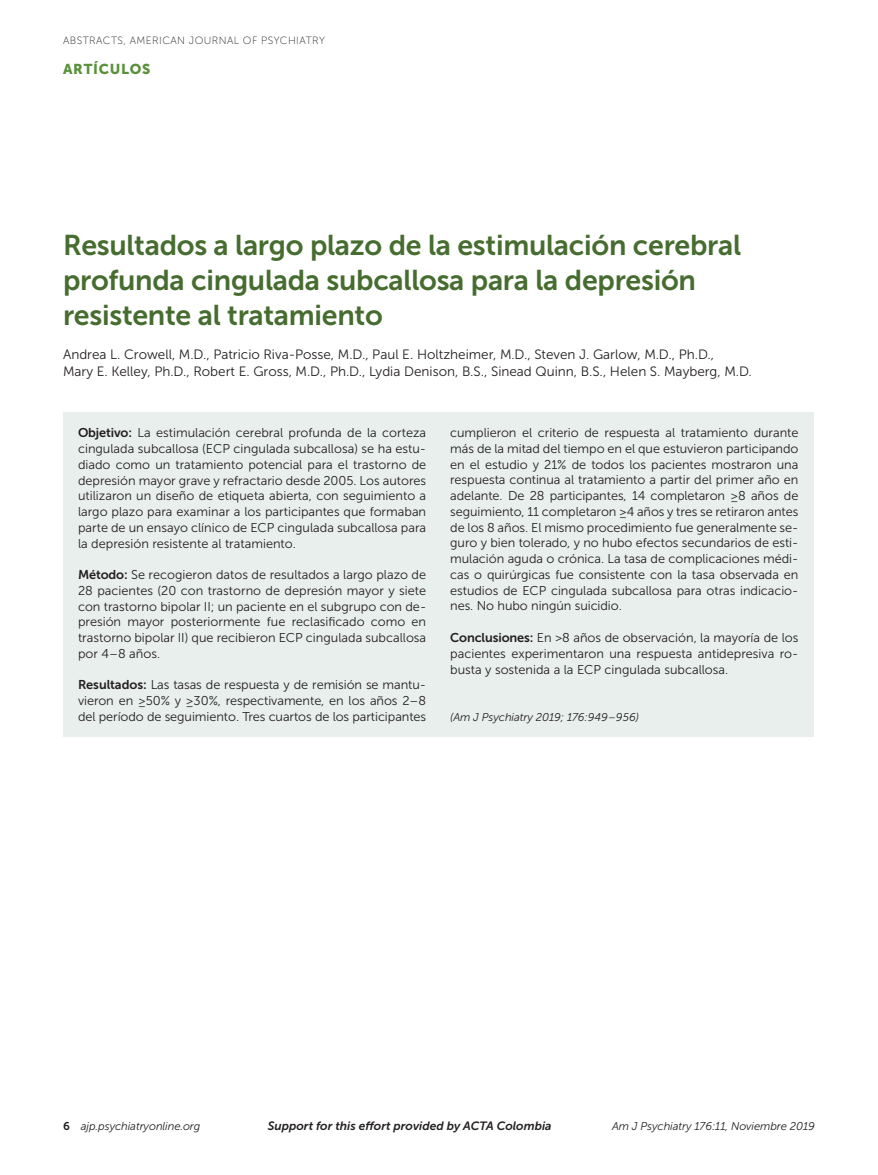
<style>
.page{position:relative;width:878px;height:1175px;background:#fff}
.page>*{position:absolute;margin:0;border:0;box-sizing:border-box;transform-origin:0 0}
.t1{font:28.5px/34.5px "Museo Sans 700";letter-spacing:-.01em;color:#466d2f}
.t2{font:14.25px "Museo Sans 900";letter-spacing:.05em;color:#59923a}
.t3{font:13.5px/16.5px "Museo Sans 300";color:#231f20}
.t4{font:12.75px/15.8px "Museo Sans 300";color:#231f20;text-align:justify}
.t5{font:italic 12px "Museo Sans 700";color:#231f20}
.t6{font:italic 11.25px "Museo Sans 300";letter-spacing:-.01em;color:#231f20}
.t7{font:10.5px "Museo Sans 100";letter-spacing:.04em;color:#231f20}
.s1{font-family:"Museo Sans 700"}
.s2{font-family:"Museo Sans 700";font-style:normal}
</style>
<div class="page">
<div style="left:63px;top:412px;width:750px;height:325px;background:#e9efec"></div>
<p class="t7" style="left:63px;top:35px;width:263px">ABSTRACTS, AMERICAN JOURNAL OF PSYCHIATRY</p>
<p class="t2" style="left:63px;top:61px;width:89px">ARTÍCULOS</p>
<h1 class="t1" style="left:63px;top:228px;width:679px">Resultados a largo plazo de la estimulación cerebral profunda cingulada subcallosa para la depresión resistente al tratamiento</h1>
<p class="t3" style="left:63px;top:346px;width:690px">Andrea L. Crowell, M.D., Patricio Riva-Posse, M.D., Paul E. Holtzheimer, M.D., Steven J. Garlow, M.D., Ph.D.,<br>Mary E. Kelley, Ph.D., Robert E. Gross, M.D., Ph.D., Lydia Denison, B.S., Sinead Quinn, B.S., Helen S. Mayberg, M.D.</p>
<p class="t4" style="left:78px;top:425px;width:350px"><span class="s1">Objetivo:</span> La estimulación cerebral profunda de la corteza cingulada subcallosa (ECP cingulada subcallosa) se ha estu&shy;diado como un tratamiento potencial para el trastorno de depresión mayor grave y refractario desde 2005. Los autores utilizaron un diseño de etiqueta abierta, con seguimiento a largo plazo para examinar a los participantes que formaban parte de un ensayo clínico de ECP cingulada subcallosa para la depresión resistente al tratamiento.</p>
<p class="t4" style="left:78px;top:567px;width:350px"><span class="s1">Método:</span> Se recogieron datos de resultados a largo plazo de 28 pacientes (20 con trastorno de depresión mayor y siete con trastorno bipolar II; un paciente en el subgrupo con de&shy;presión mayor posteriormente fue reclasificado como en trastorno bipolar II) que recibieron ECP cingulada subcallosa por 4–8 años.</p>
<p class="t4" style="left:78px;top:677px;width:350px"><span class="s1">Resultados:</span> Las tasas de respuesta y de remisión se mantu&shy;vieron en ≥50% y ≥30%, respectivamente, en los años 2–8 del período de seguimiento. Tres cuartos de los participantes</p>
<p class="t4" style="left:450px;top:425px;width:350px">cumplieron el criterio de respuesta al tratamiento durante más de la mitad del tiempo en el que estuvieron participando en el estudio y 21% de todos los pacientes mostraron una respuesta continua al tratamiento a partir del primer año en adelante. De 28 participantes, 14 completaron ≥8 años de seguimiento, 11 completaron ≥4 años y tres se retiraron antes de los 8 años. El mismo procedimiento fue generalmente se&shy;guro y bien tolerado, y no hubo efectos secundarios de esti&shy;mulación aguda o crónica. La tasa de complicaciones médi&shy;cas o quirúrgicas fue consistente con la tasa observada en estudios de ECP cingulada subcallosa para otras indicacio&shy;nes. No hubo ningún suicidio.</p>
<p class="t4" style="left:450px;top:630px;width:350px"><span class="s1">Conclusiones:</span> En &gt;8 años de observación, la mayoría de los pacientes experimentaron una respuesta antidepresiva ro&shy;busta y sostenida a la ECP cingulada subcallosa.</p>
<p class="t6" style="left:450px;top:711px;width:190px">(Am J Psychiatry 2019; 176:949–956)</p>
<p class="t6" style="left:63px;top:1119px;width:139px"><span class="s2">6</span> ajp.psychiatryonline.org</p>
<p class="t5" style="left:268px;top:1119px;width:285px">Support for this effort provided by ACTA Colombia</p>
<p class="t6" style="left:612px;top:1119px;width:204px">Am J Psychiatry 176:11, Noviembre 2019</p>
</div>
